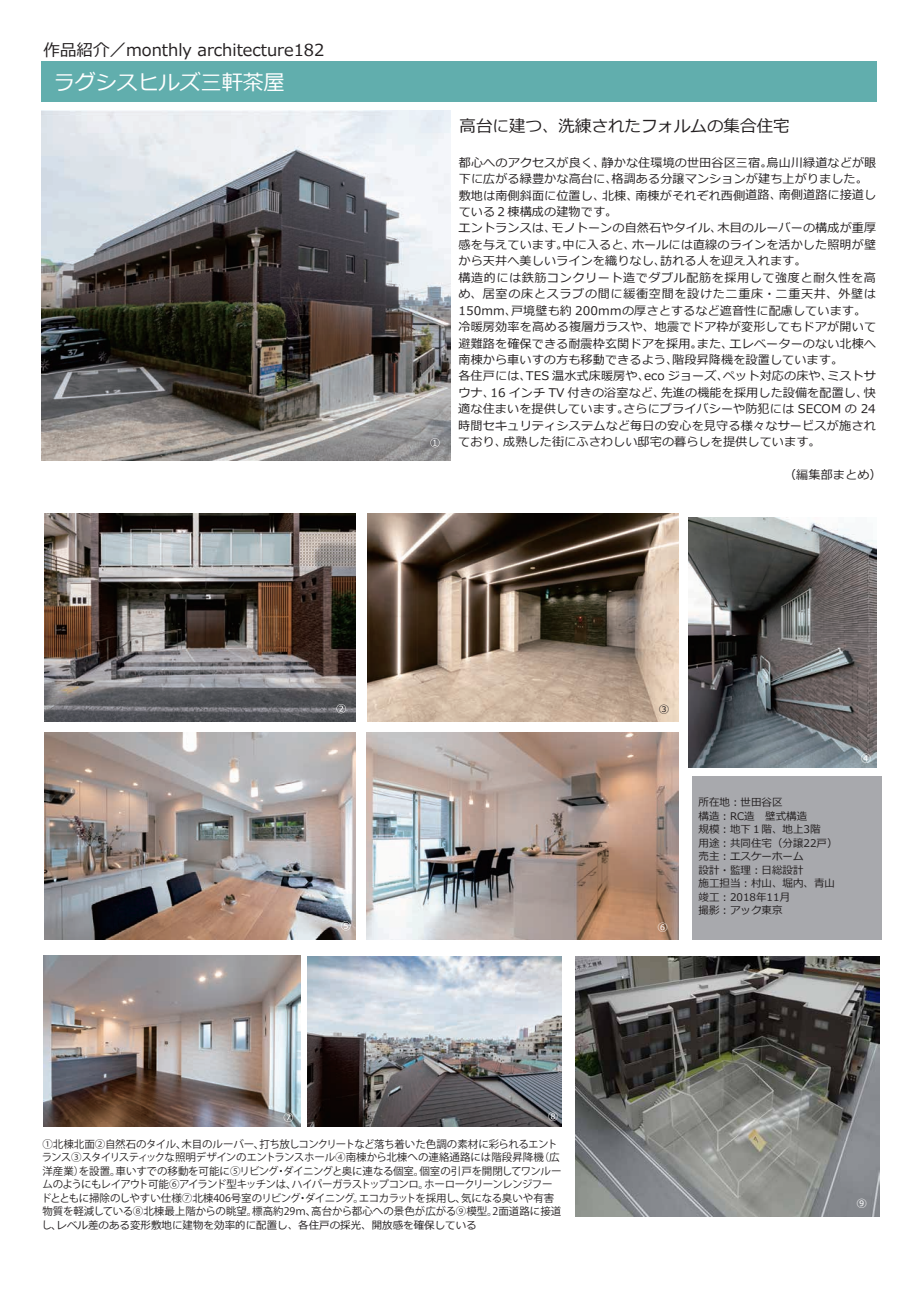
<style>
.page{position:relative;width:919px;height:1289px;background:#fff}
.page>*{position:absolute;margin:0;border:0;box-sizing:border-box;transform-origin:0 0}
.t1{font:21px "Meiryo";color:#fff}
.t2{font:16.5px "Meiryo";color:#231f20}
.t3{font:12px/16.5px "Meiryo";color:#231f20}
.t4{font:10.5px/13.5px "Koz Go Pr 6 N";letter-spacing:-.02em;color:#231f20}
.t5{font:10.5px/13.5px "Meiryo";color:#231f20}
.t6{font:10.5px "Meiryo";color:#fff}
.s1{font-family:"Koz Go Pr 6 N"}
</style>
<div class="page">
<img style="left:307px;top:956px;width:254px;height:170px">
<img style="left:43px;top:955px;width:257px;height:171px">
<img style="left:575px;top:956px;width:304px;height:260px">
<img style="left:44px;top:732px;width:312px;height:207px">
<img style="left:688px;top:517px;width:188px;height:250px">
<img style="left:41px;top:110px;width:409px;height:351px">
<img style="left:367px;top:732px;width:311px;height:208px">
<div style="left:41px;top:61px;width:835px;height:40px;background:#61aead"></div>
<div style="left:692px;top:777px;width:189px;height:163px;background:#a8a9ad"></div>
<svg style="left:341px;top:921px;width:9px;height:9px"></svg>
<img style="left:45px;top:514px;width:311px;height:207px">
<img style="left:367px;top:514px;width:311px;height:207px">
<svg style="left:430px;top:438px;width:9px;height:9px"></svg>
<svg style="left:336px;top:704px;width:10px;height:9px"></svg>
<svg style="left:283px;top:1112px;width:10px;height:10px"></svg>
<svg style="left:548px;top:1110px;width:10px;height:10px"></svg>
<svg style="left:857px;top:1197px;width:9px;height:10px"></svg>
<h2 class="t2" style="left:44px;top:39px;width:282px">作品紹介／monthly architecture182</h2>
<h1 class="t1" style="left:54px;top:67px;width:232px">ラグシスヒルズ三軒茶屋</h1>
<h2 class="t2" style="left:459px;top:115px;width:332px">高台に建つ、洗練されたフォルムの集合住宅</h2>
<p class="t3" style="left:459px;top:151px;width:419px;rotate:1deg">都心へのアクセスが良く、静かな住環境の世田谷区三宿。烏山川緑道などが眼下に広がる緑豊かな高台に、格調ある分譲マンションが建ち上がりました。敷地は南側斜面に位置し、北棟、南棟がそれぞれ西側道路、南側道路に接道し</p>
<p class="t3" style="left:459px;top:204px;width:419px;line-height:14.1px;rotate:1deg">ている２棟構成の建物です。<br>エントランスは、モノトーンの自然石やタイル、木目のルーバーの構成が重厚</p>
<p class="t3" style="left:459px;top:233px;width:421px;rotate:1deg">感を与えています。中に入ると、ホールには直線のラインを活かした照明が壁から天井へ美しいラインを織りなし、訪れる人を迎え入れます。<br>構造的には鉄筋コンクリート造でダブル配筋を採用して強度と耐久性を高め、居室の床とスラブの間に緩衝空間を設けた二重床・二重天井、外壁は150mm、戸境壁も約 200mｍの厚さとするなど遮音性に配慮しています。冷暖房効率を高める複層ガラスや、地震でドア枠が変形してもドアが開いて避難路を確保できる耐震枠玄関ドアを採用。また、エレベーターのない北棟へ南棟から車いすの方も移動できるよう、階段昇降機を設置しています。<br>各住戸には、TES 温水式床暖房や、eco ジョーズ、ペット対応の床や、ミストサウナ、16 インチ TV 付きの浴室など、先進の機能を採用した設備を配置し、快適な住まいを提供しています。さらにプライバシーや防犯には SECOM の 24時間セキュリティシステムなど毎日の安心を見守る様々なサービスが施されており、成熟した街にふさわしい邸宅の暮らしを提供しています。</p>
<p class="t3" style="left:784px;top:466px;width:99px;rotate:1deg">（編集部まとめ）</p>
<p class="t5" style="left:658px;top:703px;width:12px">③</p>
<p class="t6" style="left:657px;top:919px;width:12px">⑥</p>
<p class="t5" style="left:698px;top:796px;width:148px">所在地：世田谷区<br>構造：RC造　壁式構造　<br>規模：地下１階、地上3階<br>用途：共同住宅（分譲22戸）売主：エスケーホーム<br>設計・監理：日総設計<br>施工担当：村山、堀内、青山　竣工：2018年11月　<br>撮影：アック東京</p>
<p class="t6" style="left:860px;top:750px;width:12px">④</p>
<p class="t4" style="left:41px;top:1137px;width:522px">①北棟北面②自然石のタイル、木目のルーバー、打ち放しコンクリートなど落ち着いた色調の素材に彩られるエントランス③スタイリスティックな照明デザインのエントランスホール④南棟から北棟への連絡通路には階段昇降機（広洋産業）を設置。車いすでの移動を可能に⑤リビング・ダイニングと奥に連なる個室。個室の引戸を開閉してワンルームのようにもレイアウト可能⑥アイランド型キッチンは、ハイパーガラストップコンロ。ホーロークリーンレンジフードとともに掃除のしやすい仕様⑦北棟406号室のリビング・ダイニング。エコカラットを採用し、気になる臭いや有害物質を軽減している⑧北棟最上階からの眺望。標高約29ｍ、高台から都心への景色が広がる⑨模型。2面道路に接道</p>
<p class="t5" style="left:41px;top:1218px;width:437px"><span class="s1">し、</span>レベル差のある変形敷地に建物を効率的に配置し、各住戸の採光、開放感を確保している</p>
</div>
